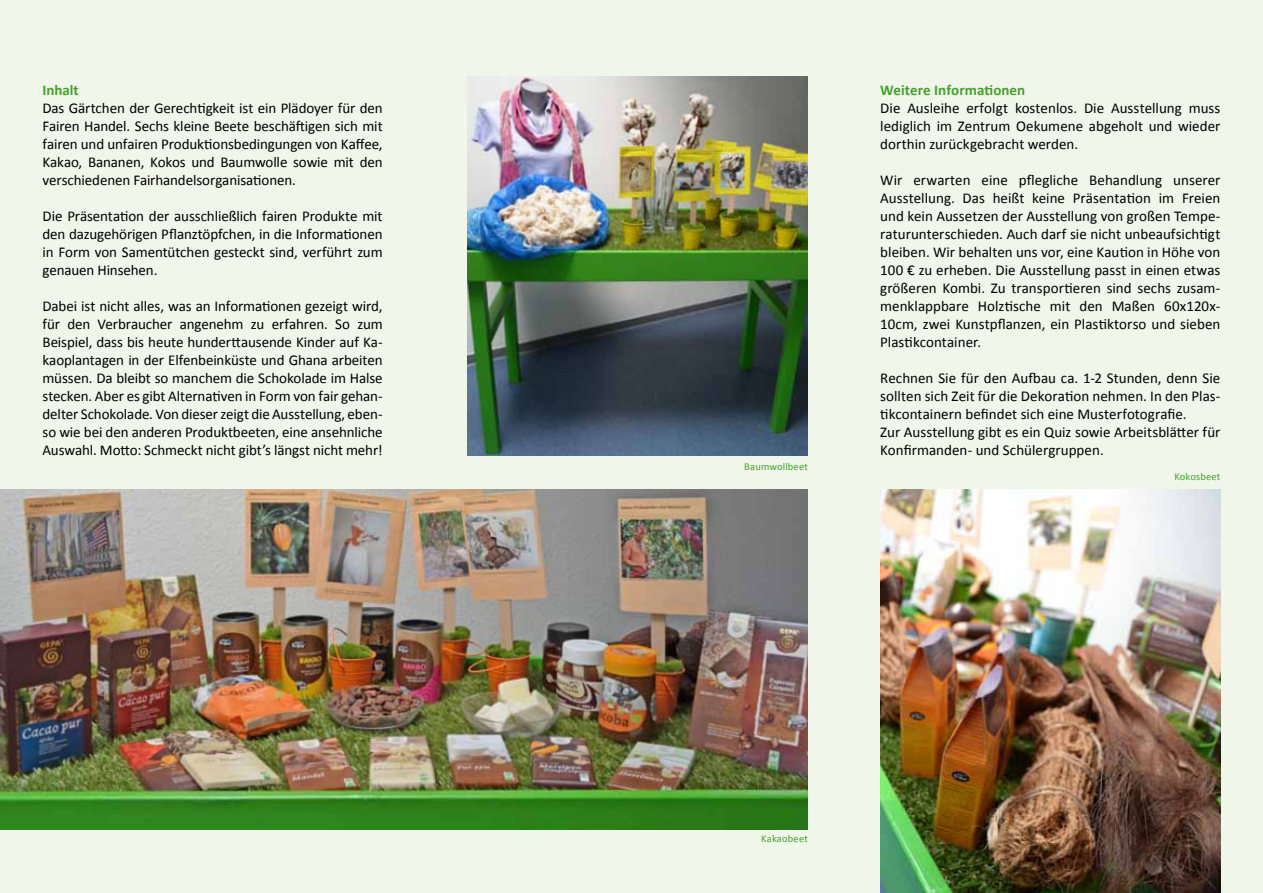
<style>
.page{position:relative;width:1263px;height:893px;background:#f1f6eb}
.page>*{position:absolute;margin:0;border:0;box-sizing:border-box;transform-origin:0 0}
.t1{font:15px/18px "Calibri";color:#000;text-align:justify}
.t2{font:700 15px "Calibri";letter-spacing:.005em;color:#44a12b}
.t3{font:10.5px "Calibri";letter-spacing:.015em;color:#44a12b}
</style>
<div class="page">
<img style="left:0;top:489px;width:808px;height:340px">
<img style="left:880px;top:489px;width:340px;height:404px">
<img style="left:468px;top:77px;width:340px;height:378px">
<p class="t2" style="left:43px;top:80px;width:38px">Inhalt</p>
<p class="t1" style="left:43px;top:98px;width:342px">Das Gärtchen der Gerechtigkeit ist ein Plädoyer für den Fairen Handel. Sechs kleine Beete beschäftigen sich mit fairen und unfairen Produktionsbedingungen von Kaffee, Kakao, Bananen, Kokos und Baumwolle sowie mit den verschiedenen Fairhandelsorganisationen.</p>
<p class="t1" style="left:43px;top:206px;width:342px">Die Präsentation der ausschließlich fairen Produkte mit den dazugehörigen Pflanztöpfchen, in die Informationen in Form von Samentütchen gesteckt sind, verführt zum genauen Hinsehen.</p>
<p class="t1" style="left:43px;top:296px;width:342px">Dabei ist nicht alles, was an Informationen gezeigt wird, für den Verbraucher angenehm zu erfahren. So zum Beispiel, dass bis heute hunderttausende Kinder auf Ka&shy;kaoplantagen in der Elfenbeinküste und Ghana arbeiten müssen. Da bleibt so manchem die Schokolade im Halse stecken. Aber es gibt Alternativen in Form von fair gehan&shy;delter Schokolade. Von dieser zeigt die Ausstellung, eben&shy;so wie bei den anderen Produktbeeten, eine ansehnliche Auswahl. Motto: Schmeckt nicht gibt’s längst nicht mehr!</p>
<p class="t3" style="left:744px;top:460px;width:65px">Baumwollbeet</p>
<p class="t2" style="left:880px;top:80px;width:147px">Weitere Informationen</p>
<p class="t1" style="left:880px;top:98px;width:342px">Die Ausleihe erfolgt kostenlos. Die Ausstellung muss lediglich im Zentrum Oekumene abgeholt und wieder dorthin zurückgebracht werden.</p>
<p class="t1" style="left:880px;top:170px;width:342px">Wir erwarten eine pflegliche Behandlung unserer Ausstellung. Das heißt keine Präsentation im Freien und kein Aussetzen der Ausstellung von großen Tempe&shy;raturunterschieden. Auch darf sie nicht unbeaufsichtigt bleiben. Wir behalten uns vor, eine Kaution in Höhe von 100 € zu erheben. Die Ausstellung passt in einen etwas größeren Kombi. Zu transportieren sind sechs zusam&shy;menklappbare Holztische mit den Maßen 60x120x-10cm, zwei Kunstpflanzen, ein Plastiktorso und sieben Plastikcontainer.</p>
<p class="t1" style="left:880px;top:368px;width:342px;text-align:left">Rechnen Sie für den Aufbau ca. 1-2 Stunden, denn Sie sollten sich Zeit für die Dekoration nehmen. In den Plas&shy;tikcontainern befindet sich eine Musterfotografie.<br>Zur Ausstellung gibt es ein Quiz sowie Arbeitsblätter für Konfirmanden- und Schülergruppen.</p>
<p class="t3" style="left:1174px;top:470px;width:48px">Kokosbeet</p>
<p class="t3" style="left:761px;top:832px;width:48px">Kakaobeet</p>
</div>
